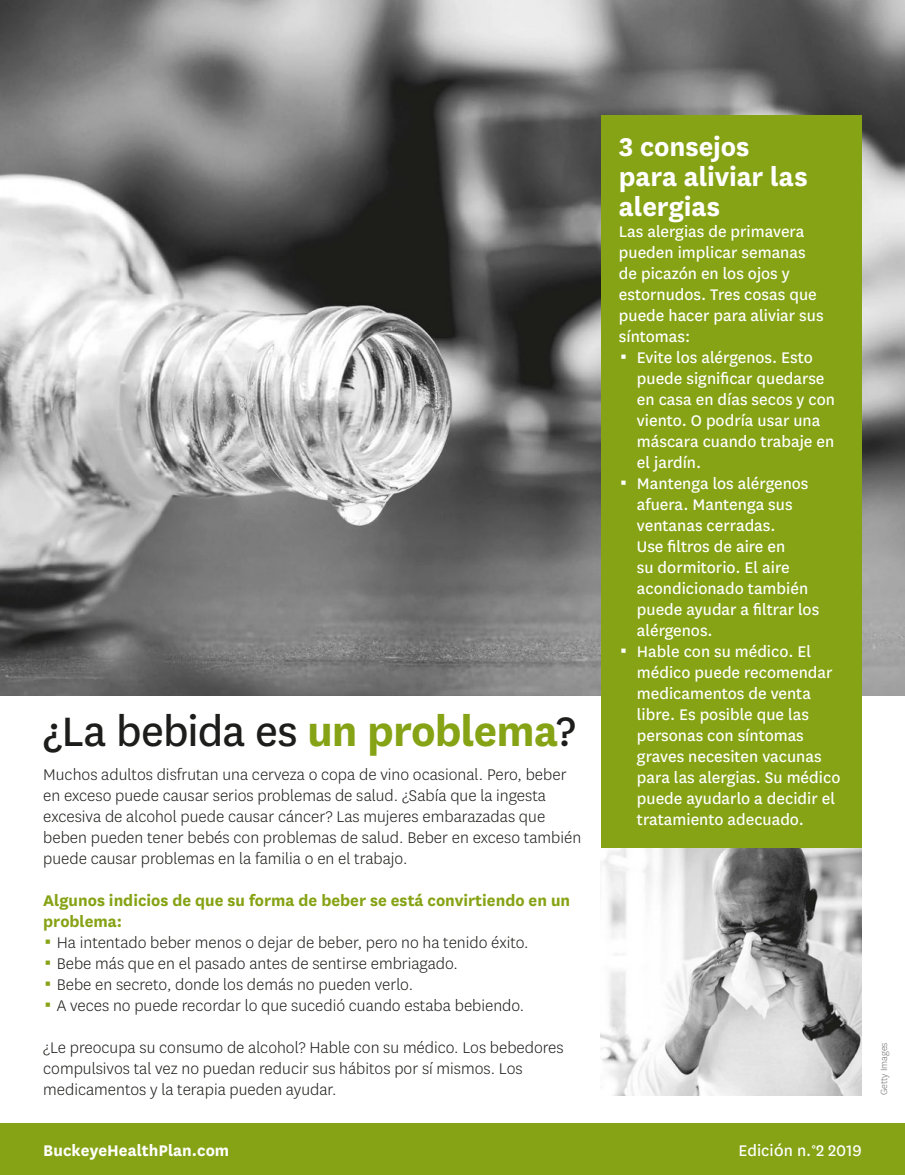
<style>
.page{position:relative;width:905px;height:1175px;background:#fff}
.page>*{position:absolute;margin:0;border:0;box-sizing:border-box;transform-origin:0 0}
.t1{font:48px "Centene Sans";letter-spacing:-.02em;color:#1d1d1b}
.t2{font:700 30px/30px "Centene Sans";letter-spacing:-.005em;color:#fff}
.t3{font:300 18px/21px "Centene Sans";color:#1d1d1b}
.t4{font:18px/21px "Centene Sans";color:#fff}
.t5{font:700 18px/21px "Centene Sans";color:#86a315}
.t6{font:700 18px "Centene Sans";color:#fff}
.t7{font:300 10.5px "Centene Sans";color:#747373}
.s1{font-weight:700;color:#86a315}
</style>
<div class="page">
<div style="left:0;top:1123px;width:905px;height:52px;background:#86a315"></div>
<img style="left:601px;top:848px;width:260px;height:247px">
<img style="left:0;top:0;width:905px;height:696px">
<div style="left:601px;top:115px;width:260px;height:733px;background:#86a315"></div>
<h2 class="t1" style="left:43px;top:699px;width:534px">¿La bebida es <span class="s1">un problema</span>?</h2>
<p class="t3" style="left:43px;top:763px;width:539px">Muchos adultos disfrutan una cerveza o copa de vino ocasional. Pero, beber en exceso puede causar serios problemas de salud. ¿Sabía que la ingesta excesiva de alcohol puede causar cáncer? Las mujeres embarazadas que beben pueden tener bebés con problemas de salud. Beber en exceso también puede causar problemas en la familia o en el trabajo.</p>
<h3 class="t5" style="left:43px;top:888px;width:528px">Algunos indicios de que su forma de beber se está convirtiendo en un problema:</h3>
<p class="t3" style="left:57px;top:931px;width:473px">Ha intentado beber menos o dejar de beber, pero no ha tenido éxito.</p>
<p class="t3" style="left:57px;top:952px;width:403px">Bebe más que en el pasado antes de sentirse embriagado.</p>
<p class="t3" style="left:57px;top:973px;width:358px">Bebe en secreto, donde los demás no pueden verlo.</p>
<p class="t3" style="left:57px;top:994px;width:469px">A veces no puede recordar lo que sucedió cuando estaba bebiendo.</p>
<p class="t3" style="left:43px;top:1036px;width:522px">¿Le preocupa su consumo de alcohol? Hable con su médico. Los bebedores compulsivos tal vez no puedan reducir sus hábitos por sí mismos. Los medicamentos y la terapia pueden ayudar.</p>
<h2 class="t2" style="left:619px;top:129px;width:190px">3 consejos para aliviar las alergias</h2>
<p class="t4" style="left:619px;top:220px;width:206px">Las alergias de primavera pueden implicar semanas de picazón en los ojos y estornudos. Tres cosas que puede hacer para aliviar sus síntomas:</p>
<p class="t4" style="left:637px;top:346px;width:200px">Evite los alérgenos. Esto puede significar quedarse en casa en días secos y con viento. O podría usar una máscara cuando trabaje en el jardín.</p>
<p class="t4" style="left:637px;top:472px;width:184px">Mantenga los alérgenos afuera. Mantenga sus ventanas cerradas.<br>Use filtros de aire en<br>su dormitorio. El aire acondicionado también puede ayudar a filtrar los alérgenos.</p>
<p class="t4" style="left:637px;top:640px;width:205px">Hable con su médico. El médico puede recomendar medicamentos de venta libre. Es posible que las personas con síntomas graves necesiten vacunas para las alergias. Su médico puede ayudarlo a decidir el tratamiento adecuado.</p>
<p class="t6" style="left:43px;top:1137px;width:187px">BuckeyeHealthPlan.com</p>
<p class="t4" style="left:738px;top:1139px;width:125px">EdiciÓn n.°2 2019</p>
<p class="t7" style="left:877px;top:1095px;width:54px;rotate:-90deg">Getty Images</p>
</div>
